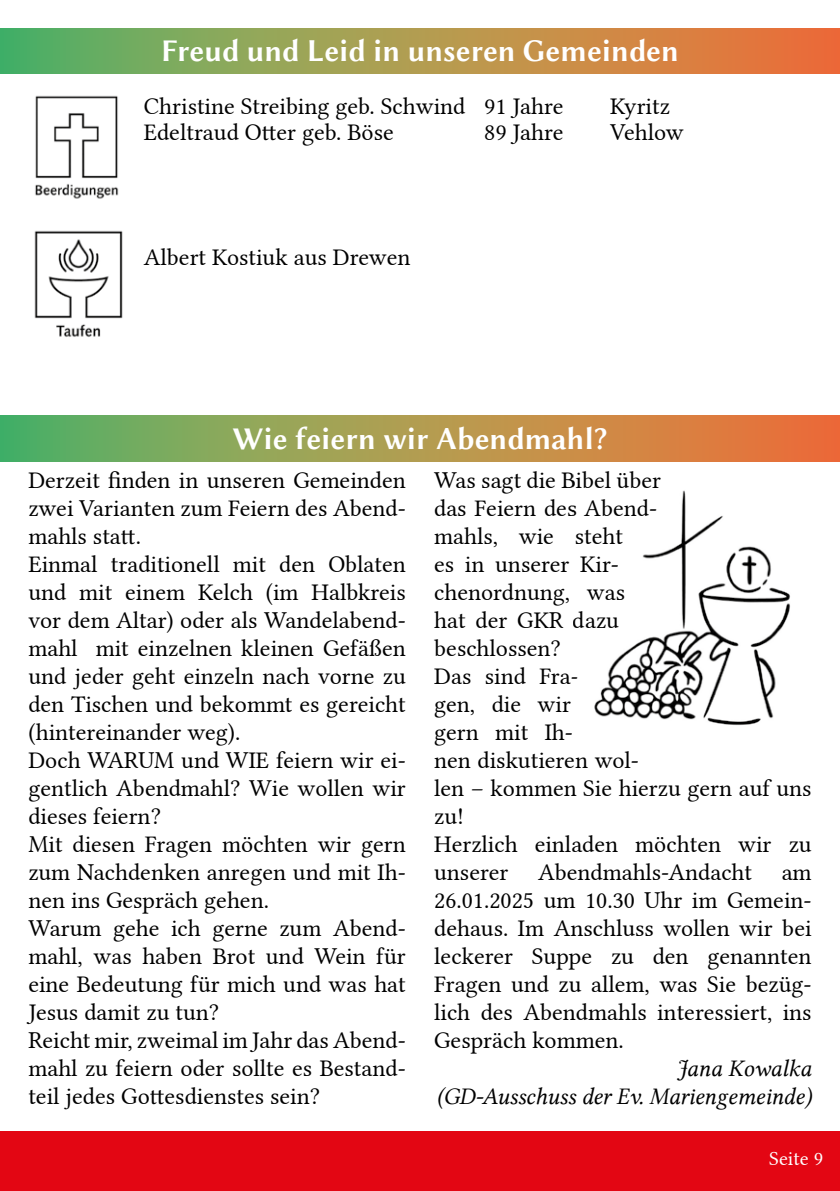
<style>
.page{position:relative;width:840px;height:1191px;background:#fff}
.page>*{position:absolute;margin:0;border:0;box-sizing:border-box;transform-origin:0 0}
.t1{font:32px "Linux Biolinum GB";color:#fff;scale:.93 1}
.t2{font:24px/28px "Lin Libertine";color:#000}
.t3{font:24px/28px "Lin Libertine I";letter-spacing:-.01em;color:#000;text-align:right}
.t4{font:20px "Lin Libertine";color:#fff}
</style>
<div class="page">
<div style="left:0;top:1131px;width:839px;height:60px;background:#e30613"></div>
<img style="left:35px;top:95px;width:84px;height:104px">
<img style="left:34px;top:230px;width:89px;height:107px">
<svg style="left:0;top:28px;width:839px;height:46px;background:#a99650"></svg>
<img style="left:594px;top:490px;width:196px;height:235px">
<svg style="left:0;top:416px;width:839px;height:45px;background:#a99650"></svg>
<h1 class="t1" style="left:161px;top:29px;width:558px">Freud und Leid in unseren Gemeinden</h1>
<p class="t2" style="left:144px;top:89px;width:421px">Christine Streibing geb. Schwind 91 Jahre</p>
<p class="t2" style="left:610px;top:89px;width:61px">Kyritz</p>
<p class="t2" style="left:144px;top:115px;width:251px">Edeltraud Otter geb. Böse</p>
<p class="t2" style="left:484px;top:115px;width:81px">89 Jahre</p>
<p class="t2" style="left:610px;top:115px;width:75px">Vehlow</p>
<p class="t2" style="left:144px;top:241px;width:268px">Albert Kostiuk aus Drewen</p>
<h1 class="t1" style="left:232px;top:416px;width:404px">Wie feiern wir Abendmahl?</h1>
<p class="t2" style="left:28px;top:463px;width:379px">Derzeit finden in unseren Gemeinden zwei Varianten zum Feiern des Abend&shy;mahls statt.<br>Einmal traditionell mit den Oblaten und mit einem Kelch (im Halbkreis vor dem Altar) oder als Wandelabend&shy;mahl mit einzelnen kleinen Gefäßen und jeder geht einzeln nach vorne zu den Tischen und bekommt es gereicht (hintereinander weg).<br>Doch WARUM und WIE feiern wir ei&shy;gentlich Abendmahl? Wie wollen wir dieses feiern?<br>Mit diesen Fragen möchten wir gern zum Nachdenken anregen und mit Ih&shy;nen ins Gespräch gehen.<br>Warum gehe ich gerne zum Abend&shy;mahl, was haben Brot und Wein für eine Bedeutung für mich und was hat<br>Jesus damit zu tun?<br>Reicht mir, zweimal im Jahr das Abend&shy;mahl zu feiern oder sollte es Bestand&shy;teil jedes Gottesdienstes sein?</p>
<p class="t2" style="left:434px;top:463px;width:379px">Was sagt die Bibel über<br>das Feiern des Abend-<br>mahls, wie steht<br>es in unserer Kir-<br>chenordnung, was<br>hat der GKR dazu<br>beschlossen?<br>Das sind Fra-<br>gen, die wir<br>gern mit Ih-<br>nen diskutieren wol-<br>len – kommen Sie hierzu gern auf uns zu!<br>Herzlich einladen möchten wir zu unserer Abendmahls-Andacht am<br>26.01.2025 um 10.30 Uhr im Gemein&shy;dehaus. Im Anschluss wollen wir bei leckerer Suppe zu den genannten<br>Fragen und zu allem, was Sie bezüg&shy;lich des Abendmahls interessiert, ins<br>Gespräch kommen.</p>
<p class="t3" style="left:436px;top:1055px;width:376px">Jana Kowalka<br>(GD-Ausschuss der Ev. Mariengemeinde)</p>
<p class="t4" style="left:768px;top:1142px;width:55px">Seite 9</p>
</div>
